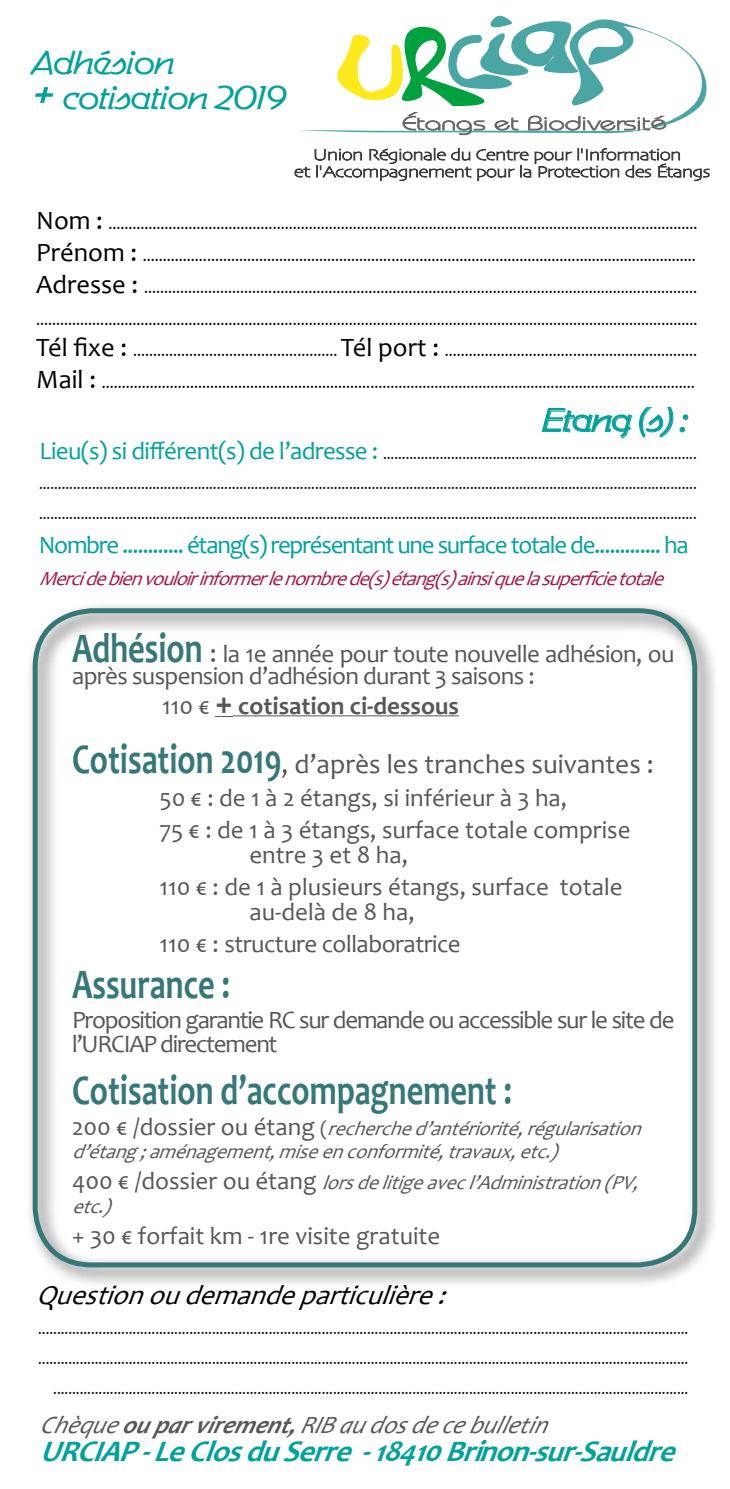
<style>
.page{position:relative;width:730px;height:1489px;background:#fff}
.page>*{position:absolute;margin:0;border:0;box-sizing:border-box;transform-origin:0 0}
.t1{font:700 42.25px "Candara";color:#357877;scale:.77 1}
.t2{font:35px/35px "Apanage";color:#00a29b}
.t3{font:italic 700 30px "Candara";color:#00a29b}
.t4{font:27.5px "Candara";color:#575756}
.t5{font:italic 27.5px "Candara";color:#000}
.t6{font:25px/32px "Candara";color:#575756}
.t7{font:25px/22.5px "Candara";letter-spacing:-.02em;color:#575756}
.t8{font:25px/23.8px "Candara";letter-spacing:-.05em;color:#575756}
.t9{font:25px "Candara";letter-spacing:-.05em;color:#00a29b}
.t10{font:italic 25px "Candara";color:#575756}
.t11{font:700 25px "Candara";color:#575756}
.t12{font:italic 20px/23.8px "Candara";color:#575756}
.t13{font:italic 20px "Candara";color:#aa1449}
.t14{font:16px/31.8px "Candara";color:#000;text-align:justify}
.t15{font:15px/30px "Candara";color:#000;text-align:right}
.s1{font-size:52.5px}
.s2{font-size:26.5px}
.s3{font-size:25px;color:#00a29b}
.s4{font-weight:700;font-size:42.25px;color:#357877}
.s5{font-size:27.5px}
.s6{font-weight:400}
.s7{font-size:35px}
.s8{font-style:normal;font-size:25px}
.s9{font-style:normal}
.s10{font-weight:700}
</style>
<div class="page">
<svg style="left:294px;top:148px;width:416px;height:34px"></svg>
<svg style="left:298px;top:19px;width:409px;height:117px"></svg>
<svg style="left:337px;top:16px;width:243px;height:90px"></svg>
<svg style="left:402px;top:112px;width:84px;height:23px"></svg>
<svg style="left:494px;top:117px;width:25px;height:14px"></svg>
<svg style="left:528px;top:115px;width:139px;height:17px"></svg>
<div style="left:27px;top:602px;width:692px;height:685px;background:#000;opacity:.75"></div>
<div style="left:33px;top:608px;width:664px;height:659px;border:5px solid #357877;border-radius:57px"></div>
<svg style="left:542px;top:408px;width:90px;height:30px"></svg>
<svg style="left:639px;top:407px;width:34px;height:31px"></svg>
<svg style="left:680px;top:414px;width:8px;height:18px"></svg>
<h2 class="t2" style="left:33px;top:44px;width:255px">Adhésion<br><span class="s1">+</span> cotisation 2019</h2>
<p class="t14" style="left:36px;top:208px;width:663px"><span class="s2">Nom :</span> ...................................................................................................................................................<br><span class="s2">Prénom :</span> ..........................................................................................................................................<br><span class="s2">Adresse :</span> .......................................................................................................................................... .....................................................................................................................................................................<br><span class="s2">Tél fixe :</span> ................................................... <span class="s2">Tél port :</span> ...............................................................<br><span class="s2">Mail :</span> ....................................................................................................................................................</p>
<h2 class="t2" style="left:542px;top:402px;width:147px">Etang (s) :</h2>
<p class="t15" style="left:39px;top:439px;width:659px;text-align:justify"><span class="s3">Lieu(s) si différent(s) de l’adresse :</span> ................................................................................... .............................................................................................................................................................................. ..............................................................................................................................................................................</p>
<h3 class="t9" style="left:39px;top:529px;width:651px">Nombre ............ étang(s) représentant une surface totale de............. ha</h3>
<h3 class="t13" style="left:39px;top:565px;width:635px">Mercidebienvouloirinformerlenombrede(s)étang(s)ainsiquelasuperficietotale</h3>
<h3 class="t7" style="left:72px;top:642px;width:604px"><span class="s4">Adhésion</span> <span class="s5">:</span> la 1e année pour toute nouvelle adhésion, ou après suspension d’adhésion durant 3 saisons :</h3>
<h3 class="t11" style="left:162px;top:690px;width:298px"><span class="s6">110 €</span> <span class="s7">+</span> cotisation ci-dessous</h3>
<h3 class="t4" style="left:72px;top:746px;width:583px"><span class="s4">Cotisation 2019</span>, d’après les tranches suivantes :</h3>
<h3 class="t6" style="left:159px;top:781px;width:473px">50 € : de 1 à 2 étangs, si inférieur à 3 ha,<br>75 € : de 1 à 3 étangs, surface totale comprise</h3>
<h3 class="t6" style="left:159px;top:838px;width:465px;text-indent:90px">entre 3 et 8 ha,<br>110 € : de 1 à plusieurs étangs, surface totale</h3>
<h3 class="t7" style="left:159px;top:896px;width:303px;line-height:32px;text-indent:90px">au-delà de 8 ha,<br>110 € : structure collaboratrice</h3>
<h1 class="t1" style="left:72px;top:957px;width:207px">Assurance :</h1>
<h3 class="t8" style="left:72px;top:1007px;width:604px">Proposition garantie RC sur demande ou accessible sur le site de l’URCIAP directement</h3>
<h1 class="t1" style="left:72px;top:1063px;width:573px">Cotisation d’accompagnement :</h1>
<h3 class="t12" style="left:72px;top:1115px;width:579px"><span class="s8">2 0 0 € / d o s s i e r o u é t a n g</span> <span class="s9">(</span> recherched’antériorité,régularisation d’étang;aménagement,miseenconformité,travaux,etc.)</h3>
<h3 class="t12" style="left:72px;top:1170px;width:576px"><span class="s8">4 0 0 € / d o s s i e r o u é t a n g</span> lorsdelitigeavecl’Administration(PV, etc.)</h3>
<h3 class="t6" style="left:72px;top:1219px;width:370px">+ 30 € forfait km - 1re visite gratuite</h3>
<h3 class="t5" style="left:36px;top:1277px;width:422px">Questionoudemandeparticulière:</h3>
<p class="t15" style="left:38px;top:1313px;width:652px">............................................................................................................................................................................ ............................................................................................................................................................................ ........................................................................................................................................................................</p>
<h3 class="t10" style="left:40px;top:1409px;width:519px">Chèque<span class="s10">ouparvirement,</span>RIBaudosdecebulletin</h3>
<h3 class="t3" style="left:40px;top:1432px;width:648px">URCIAP-LeClosduSerre-18410Brinon-sur-Sauldre</h3>
</div>
